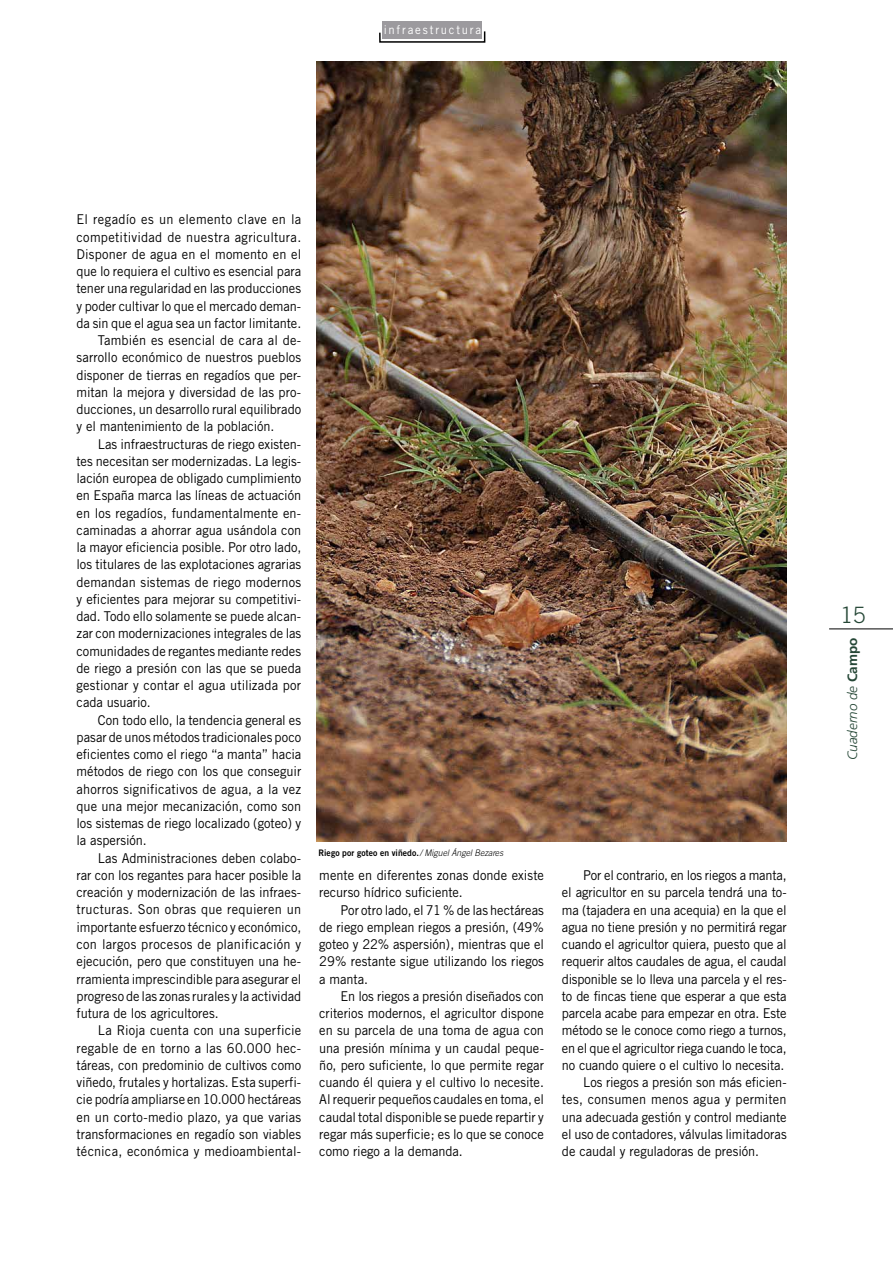
<style>
.page{position:relative;width:893px;height:1263px;background:#fff}
.page>*{position:absolute;margin:0;border:0;box-sizing:border-box;transform-origin:0 0}
.t1{font:300 22.5px "Trade Gothic";color:#254736}
.t2{font:13.5px/17.2px "Trade Gothic";color:#000;text-align:justify;scale:.95 1}
.t3{font:13.5px "Trade Gothic";letter-spacing:-.02em;color:#000;scale:.95 1}
.t4{font:13.5px "Trade Gothic";letter-spacing:.025em;color:#000;scale:.95 1}
.t5{font:13.5px "Trade Gothic";letter-spacing:.02em;color:#000;scale:.95 1}
.t6{font:italic 300 13.5px "Frutiger";color:#254736}
.t7{font:12px "Trade Gothic";letter-spacing:.15em;color:#fff;scale:.95 1}
.t8{font:9px "Trade Gothic Bold Two";letter-spacing:.01em;color:#000;scale:.95 1}
.s1{font-family:"Trade Gothic";font-weight:300;font-style:italic}
.s2{font-weight:700;font-style:normal}
</style>
<div class="page">
<svg style="left:379px;top:30px;width:107px;height:13px"></svg>
<div style="left:383px;top:21px;width:99px;height:18px;background:#9c9a9e"></div>
<hr style="left:829px;top:628px;width:64px;height:1px;background:#000">
<img style="left:317px;top:62px;width:470px;height:780px">
<p class="t7" style="left:384px;top:23px;width:104px">infraestructura</p>
<p class="t4" style="left:77px;top:211px;width:238px">El regadío es un elemento clave en la</p>
<p class="t5" style="left:77px;top:229px;width:238px">competitividad de nuestra agricultura.</p>
<p class="t2" style="left:77px;top:245px;width:238px">Disponer de agua en el momento en el</p>
<p class="t2" style="left:77px;top:262px;width:238px">que lo requiera el cultivo es esencial para</p>
<p class="t2" style="left:77px;top:280px;width:238px">tener una regularidad en las producciones</p>
<p class="t2" style="left:77px;top:297px;width:238px">y poder cultivar lo que el mercado deman-</p>
<p class="t2" style="left:77px;top:314px;width:238px">da sin que el agua sea un factor limitante.</p>
<p class="t2" style="left:98px;top:331px;width:216px">También es esencial de cara al de-</p>
<p class="t2" style="left:77px;top:349px;width:238px">sarrollo económico de nuestros pueblos</p>
<p class="t2" style="left:77px;top:366px;width:238px">disponer de tierras en regadíos que per-</p>
<p class="t2" style="left:77px;top:383px;width:238px">mitan la mejora y diversidad de las pro-</p>
<p class="t2" style="left:77px;top:400px;width:238px">ducciones, un desarrollo rural equilibrado</p>
<p class="t2" style="left:77px;top:418px;width:210px">y el mantenimiento de la población.</p>
<p class="t2" style="left:98px;top:435px;width:216px">Las infraestructuras de riego existen-</p>
<p class="t2" style="left:77px;top:452px;width:238px">tes necesitan ser modernizadas. La legis-</p>
<p class="t2" style="left:77px;top:469px;width:238px">lación europea de obligado cumplimiento</p>
<p class="t2" style="left:77px;top:487px;width:238px">en España marca las líneas de actuación</p>
<p class="t2" style="left:77px;top:504px;width:238px">en los regadíos, fundamentalmente en-</p>
<p class="t2" style="left:77px;top:521px;width:238px">caminadas a ahorrar agua usándola con</p>
<p class="t2" style="left:77px;top:538px;width:238px">la mayor eficiencia posible. Por otro lado,</p>
<p class="t2" style="left:77px;top:556px;width:238px">los titulares de las explotaciones agrarias</p>
<p class="t2" style="left:77px;top:573px;width:238px">demandan sistemas de riego modernos</p>
<p class="t2" style="left:77px;top:590px;width:238px">y eficientes para mejorar su competitivi-</p>
<p class="t2" style="left:77px;top:607px;width:238px">dad. Todo ello solamente se puede alcan-</p>
<p class="t2" style="left:77px;top:625px;width:238px">zar con modernizaciones integrales de las</p>
<p class="t2" style="left:77px;top:642px;width:238px">comunidades de regantes mediante redes</p>
<p class="t2" style="left:77px;top:659px;width:238px">de riego a presión con las que se pueda</p>
<p class="t2" style="left:77px;top:676px;width:238px">gestionar y contar el agua utilizada por</p>
<p class="t2" style="left:77px;top:694px;width:80px">cada usuario.</p>
<p class="t2" style="left:98px;top:711px;width:216px">Con todo ello, la tendencia general es</p>
<p class="t2" style="left:77px;top:728px;width:238px">pasar de unos métodos tradicionales poco</p>
<p class="t2" style="left:77px;top:746px;width:238px">eficientes como el riego “a manta” hacia</p>
<p class="t2" style="left:77px;top:763px;width:238px">métodos de riego con los que conseguir</p>
<p class="t2" style="left:77px;top:780px;width:238px">ahorros significativos de agua, a la vez</p>
<p class="t2" style="left:77px;top:797px;width:238px">que una mejor mecanización, como son</p>
<p class="t2" style="left:77px;top:815px;width:238px">los sistemas de riego localizado (goteo) y</p>
<p class="t2" style="left:77px;top:832px;width:75px">la aspersión.</p>
<p class="t2" style="left:98px;top:849px;width:216px">Las Administraciones deben colabo-</p>
<p class="t2" style="left:77px;top:866px;width:238px">rar con los regantes para hacer posible la</p>
<p class="t2" style="left:77px;top:884px;width:238px">creación y modernización de las infraes-</p>
<p class="t4" style="left:77px;top:901px;width:238px">tructuras. Son obras que requieren un</p>
<p class="t2" style="left:77px;top:918px;width:238px">importante esfuerzo técnico y económico,</p>
<p class="t4" style="left:77px;top:936px;width:238px">con largos procesos de planificación y</p>
<p class="t2" style="left:77px;top:953px;width:238px">ejecución, pero que constituyen una he-</p>
<p class="t2" style="left:77px;top:970px;width:238px">rramienta imprescindible para asegurar el</p>
<p class="t2" style="left:77px;top:987px;width:238px">progreso de las zonas rurales y la actividad</p>
<p class="t2" style="left:77px;top:1004px;width:151px">futura de los agricultores.</p>
<p class="t2" style="left:98px;top:1022px;width:216px">La Rioja cuenta con una superficie</p>
<p class="t5" style="left:77px;top:1039px;width:238px">regable de en torno a las 60.000 hec-</p>
<p class="t2" style="left:77px;top:1056px;width:238px">táreas, con predominio de cultivos como</p>
<p class="t2" style="left:77px;top:1073px;width:238px">viñedo, frutales y hortalizas. Esta superfi-</p>
<p class="t2" style="left:77px;top:1091px;width:238px">cie podría ampliarse en 10.000 hectáreas</p>
<p class="t2" style="left:77px;top:1108px;width:238px">en un corto-medio plazo, ya que varias</p>
<p class="t2" style="left:77px;top:1125px;width:238px">transformaciones en regadío son viables</p>
<p class="t2" style="left:77px;top:1142px;width:238px">técnica, económica y medioambiental-</p>
<p class="t8" style="left:318px;top:847px;width:196px">Riego por goteo en viñedo.<span class="s1">/ Miguel Ángel Bezares</span></p>
<p class="t2" style="left:319px;top:866px;width:238px">mente en diferentes zonas donde existe recurso hídrico suficiente.</p>
<p class="t2" style="left:319px;top:901px;width:238px;text-indent:21px">Por otro lado, el 71 % de las hectáreas de riego emplean riegos a presión, (49% goteo y 22% aspersión), mientras que el 29% restante sigue utilizando los riegos a manta.</p>
<p class="t2" style="left:319px;top:987px;width:238px;text-indent:21px">En los riegos a presión diseñados con criterios modernos, el agricultor dispone en su parcela de una toma de agua con una presión mínima y un caudal peque&shy;ño, pero suficiente, lo que permite regar cuando él quiera y el cultivo lo necesite.<br>Al requerir pequeños caudales en toma, el caudal total disponible se puede repartir y regar más superficie; es lo que se conoce como riego a la demanda.</p>
<p class="t2" style="left:583px;top:866px;width:216px">Por el contrario, en los riegos a manta,</p>
<p class="t2" style="left:562px;top:884px;width:238px">el agricultor en su parcela tendrá una to-</p>
<p class="t2" style="left:562px;top:901px;width:238px">ma (tajadera en una acequia) en la que el</p>
<p class="t2" style="left:562px;top:918px;width:238px">agua no tiene presión y no permitirá regar</p>
<p class="t3" style="left:562px;top:936px;width:238px">cuando el agricultor quiera, puesto que al</p>
<p class="t3" style="left:562px;top:953px;width:238px">requerir altos caudales de agua, el caudal</p>
<p class="t3" style="left:562px;top:971px;width:238px">disponible se lo lleva una parcela y el res-</p>
<p class="t2" style="left:562px;top:987px;width:238px">to de fincas tiene que esperar a que esta</p>
<p class="t2" style="left:562px;top:1004px;width:238px">parcela acabe para empezar en otra. Este</p>
<p class="t2" style="left:562px;top:1022px;width:238px">método se le conoce como riego a turnos,</p>
<p class="t3" style="left:562px;top:1040px;width:238px">en el que el agricultor riega cuando le toca,</p>
<p class="t3" style="left:562px;top:1057px;width:236px">no cuando quiere o el cultivo lo necesita.</p>
<p class="t2" style="left:583px;top:1073px;width:216px">Los riegos a presión son más eficien-</p>
<p class="t2" style="left:562px;top:1091px;width:238px">tes, consumen menos agua y permiten</p>
<p class="t2" style="left:562px;top:1108px;width:238px">una adecuada gestión y control mediante</p>
<p class="t2" style="left:562px;top:1125px;width:238px">el uso de contadores, válvulas limitadoras</p>
<p class="t2" style="left:562px;top:1142px;width:209px">de caudal y reguladoras de presión.</p>
<h1 class="t1" style="left:840px;top:601px;width:27px">15</h1>
<p class="t6" style="left:845px;top:760px;width:124px;rotate:-90deg">Cuaderno de <span class="s2">Campo</span></p>
</div>
